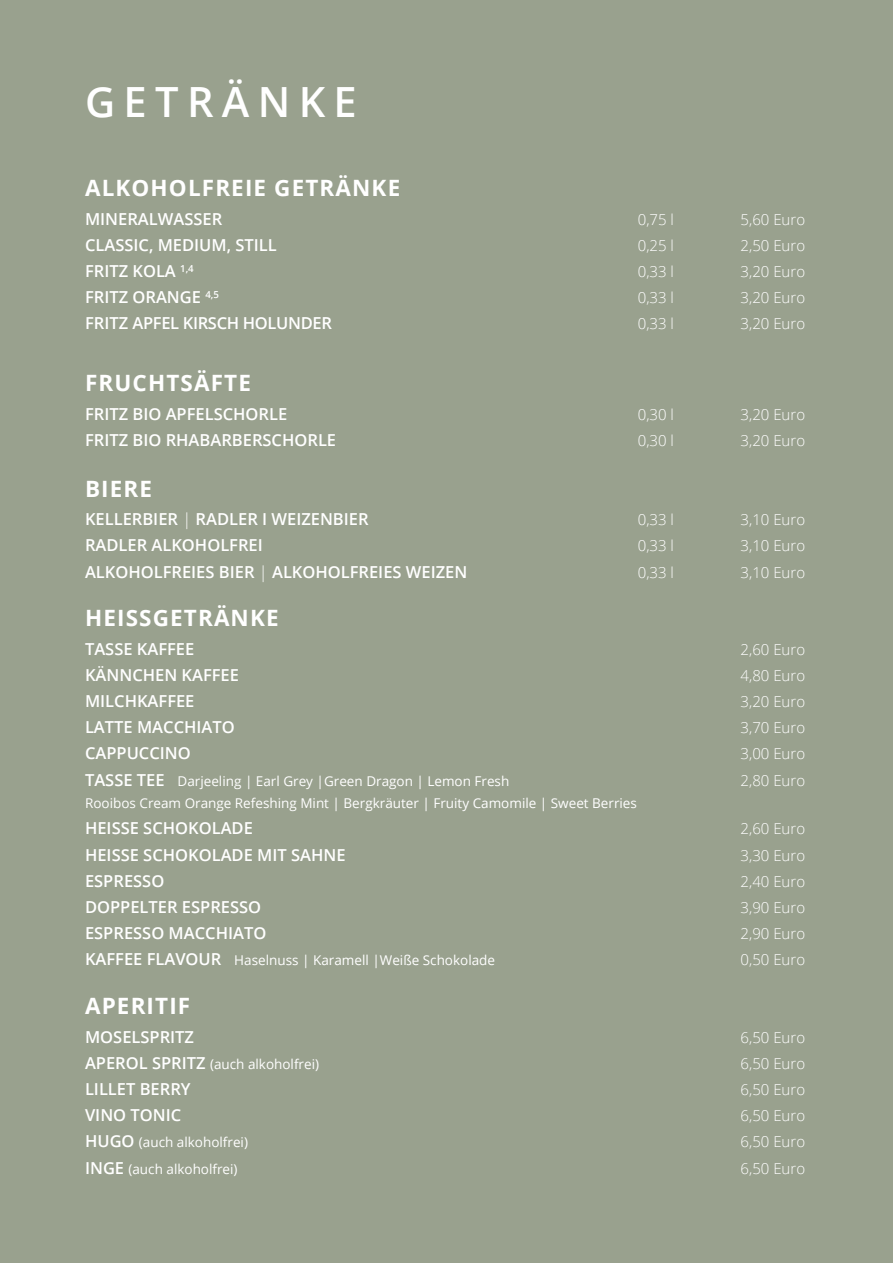
<style>
.page{position:relative;width:893px;height:1263px;background:#99a18e}
.page>*{position:absolute;margin:0;border:0;box-sizing:border-box;transform-origin:0 0}
.t1{font:600 41.7px "Open Sans";letter-spacing:.2em;color:#fff}
.t2{font:700 22.5px "Open Sans";letter-spacing:.05em;color:#fff}
.t3{font:600 16.5px "Open Sans";color:#fff}
.t4{font:600 16.5px "Open Sans";letter-spacing:-.02em;color:#fff}
.t5{font:300 15px "Open Sans";color:#fff}
.t6{font:13.5px "Open Sans";color:#fff}
.s1{font-weight:300}
.s2{font-weight:600;font-size:16.5px}
</style>
<div class="page">
<h1 class="t1" style="left:85px;top:73px;width:273px">GETRÄNKE</h1>
<h2 class="t2" style="left:85px;top:172px;width:317px">ALKOHOLFREIE GETRÄNKE</h2>
<p class="t3" style="left:85px;top:207px;width:139px">MINERALWASSER</p>
<p class="t5" style="left:638px;top:209px;width:38px">0,75 l</p>
<p class="t5" style="left:740px;top:209px;width:66px">5,60 Euro</p>
<p class="t3" style="left:85px;top:233px;width:193px">CLASSIC, MEDIUM, STILL</p>
<p class="t5" style="left:638px;top:235px;width:38px">0,25 l</p>
<p class="t5" style="left:740px;top:235px;width:66px">2,50 Euro</p>
<p class="t3" style="left:85px;top:260px;width:110px">FRITZ KOLA <sup>1,4</sup></p>
<p class="t5" style="left:638px;top:261px;width:38px">0,33 l</p>
<p class="t5" style="left:740px;top:261px;width:66px">3,20 Euro</p>
<p class="t3" style="left:85px;top:286px;width:135px">FRITZ ORANGE <sup>4,5</sup></p>
<p class="t5" style="left:638px;top:287px;width:38px">0,33 l</p>
<p class="t5" style="left:740px;top:287px;width:66px">3,20 Euro</p>
<p class="t4" style="left:85px;top:312px;width:248px">FRITZ APFEL KIRSCH HOLUNDER</p>
<p class="t5" style="left:638px;top:314px;width:38px">0,33 l</p>
<p class="t5" style="left:740px;top:314px;width:66px">3,20 Euro</p>
<h2 class="t2" style="left:85px;top:367px;width:167px">FRUCHTSÄFTE</h2>
<p class="t3" style="left:85px;top:402px;width:204px">FRITZ BIO APFELSCHORLE</p>
<p class="t5" style="left:638px;top:404px;width:38px">0,30 l</p>
<p class="t5" style="left:740px;top:404px;width:66px">3,20 Euro</p>
<p class="t3" style="left:85px;top:428px;width:253px">FRITZ BIO RHABARBERSCHORLE</p>
<p class="t5" style="left:638px;top:430px;width:38px">0,30 l</p>
<p class="t5" style="left:740px;top:430px;width:66px">3,20 Euro</p>
<h2 class="t2" style="left:85px;top:473px;width:69px">BIERE</h2>
<p class="t3" style="left:85px;top:508px;width:285px">KELLERBIER <span class="s1">|</span> RADLER I WEIZENBIER</p>
<p class="t5" style="left:638px;top:509px;width:38px">0,33 l</p>
<p class="t5" style="left:740px;top:509px;width:66px">3,10 Euro</p>
<p class="t3" style="left:85px;top:534px;width:179px">RADLER ALKOHOLFREI</p>
<p class="t5" style="left:638px;top:536px;width:38px">0,33 l</p>
<p class="t5" style="left:740px;top:536px;width:66px">3,10 Euro</p>
<p class="t3" style="left:85px;top:560px;width:384px">ALKOHOLFREIES BIER <span class="s1">|</span> ALKOHOLFREIES WEIZEN</p>
<p class="t5" style="left:638px;top:562px;width:38px">0,33 l</p>
<p class="t5" style="left:740px;top:562px;width:66px">3,10 Euro</p>
<h2 class="t2" style="left:85px;top:602px;width:195px">HEISSGETRÄNKE</h2>
<p class="t3" style="left:85px;top:637px;width:111px">TASSE KAFFEE</p>
<p class="t5" style="left:740px;top:639px;width:66px">2,60 Euro</p>
<p class="t3" style="left:85px;top:663px;width:155px">KÄNNCHEN KAFFEE</p>
<p class="t5" style="left:740px;top:665px;width:66px">4,80 Euro</p>
<p class="t3" style="left:85px;top:690px;width:111px">MILCHKAFFEE</p>
<p class="t5" style="left:740px;top:691px;width:66px">3,20 Euro</p>
<p class="t3" style="left:85px;top:716px;width:151px">LATTE MACCHIATO</p>
<p class="t5" style="left:740px;top:717px;width:66px">3,70 Euro</p>
<p class="t3" style="left:85px;top:742px;width:107px">CAPPUCCINO</p>
<p class="t5" style="left:740px;top:744px;width:66px">3,00 Euro</p>
<p class="t6" style="left:85px;top:771px;width:426px"><span class="s2">TASSE TEE</span> Darjeeling | Earl Grey |Green Dragon | Lemon Fresh</p>
<p class="t5" style="left:740px;top:770px;width:66px">2,80 Euro</p>
<p class="t6" style="left:85px;top:794px;width:553px">Rooibos Cream Orange Refeshing Mint | Bergkräuter | Fruity Camomile | Sweet Berries</p>
<p class="t3" style="left:85px;top:817px;width:169px">HEISSE SCHOKOLADE</p>
<p class="t5" style="left:740px;top:819px;width:66px">2,60 Euro</p>
<p class="t3" style="left:85px;top:843px;width:262px">HEISSE SCHOKOLADE MIT SAHNE</p>
<p class="t5" style="left:740px;top:845px;width:66px">3,30 Euro</p>
<p class="t3" style="left:85px;top:869px;width:81px">ESPRESSO</p>
<p class="t5" style="left:740px;top:871px;width:66px">2,40 Euro</p>
<p class="t3" style="left:85px;top:895px;width:178px">DOPPELTER ESPRESSO</p>
<p class="t5" style="left:740px;top:897px;width:66px">3,90 Euro</p>
<p class="t3" style="left:85px;top:922px;width:183px">ESPRESSO MACCHIATO</p>
<p class="t5" style="left:740px;top:923px;width:66px">2,90 Euro</p>
<p class="t6" style="left:85px;top:951px;width:412px"><span class="s2">KAFFEE FLAVOUR</span> Haselnuss | Karamell |Weiße Schokolade</p>
<p class="t5" style="left:740px;top:949px;width:66px">0,50 Euro</p>
<h2 class="t2" style="left:85px;top:990px;width:107px">APERITIF</h2>
<p class="t3" style="left:85px;top:1025px;width:111px">MOSELSPRITZ</p>
<p class="t5" style="left:740px;top:1027px;width:66px">6,50 Euro</p>
<p class="t6" style="left:85px;top:1055px;width:236px"><span class="s2">APEROL SPRITZ</span> (auch alkoholfrei)</p>
<p class="t5" style="left:740px;top:1053px;width:66px">6,50 Euro</p>
<p class="t3" style="left:85px;top:1078px;width:107px">LILLET BERRY</p>
<p class="t5" style="left:740px;top:1079px;width:66px">6,50 Euro</p>
<p class="t3" style="left:85px;top:1104px;width:98px">VINO TONIC</p>
<p class="t5" style="left:740px;top:1105px;width:66px">6,50 Euro</p>
<p class="t6" style="left:85px;top:1133px;width:164px"><span class="s2">HUGO</span> (auch alkoholfrei)</p>
<p class="t5" style="left:740px;top:1132px;width:66px">6,50 Euro</p>
<p class="t6" style="left:85px;top:1159px;width:154px"><span class="s2">INGE</span> (auch alkoholfrei)</p>
<p class="t5" style="left:740px;top:1158px;width:66px">6,50 Euro</p>
</div>
